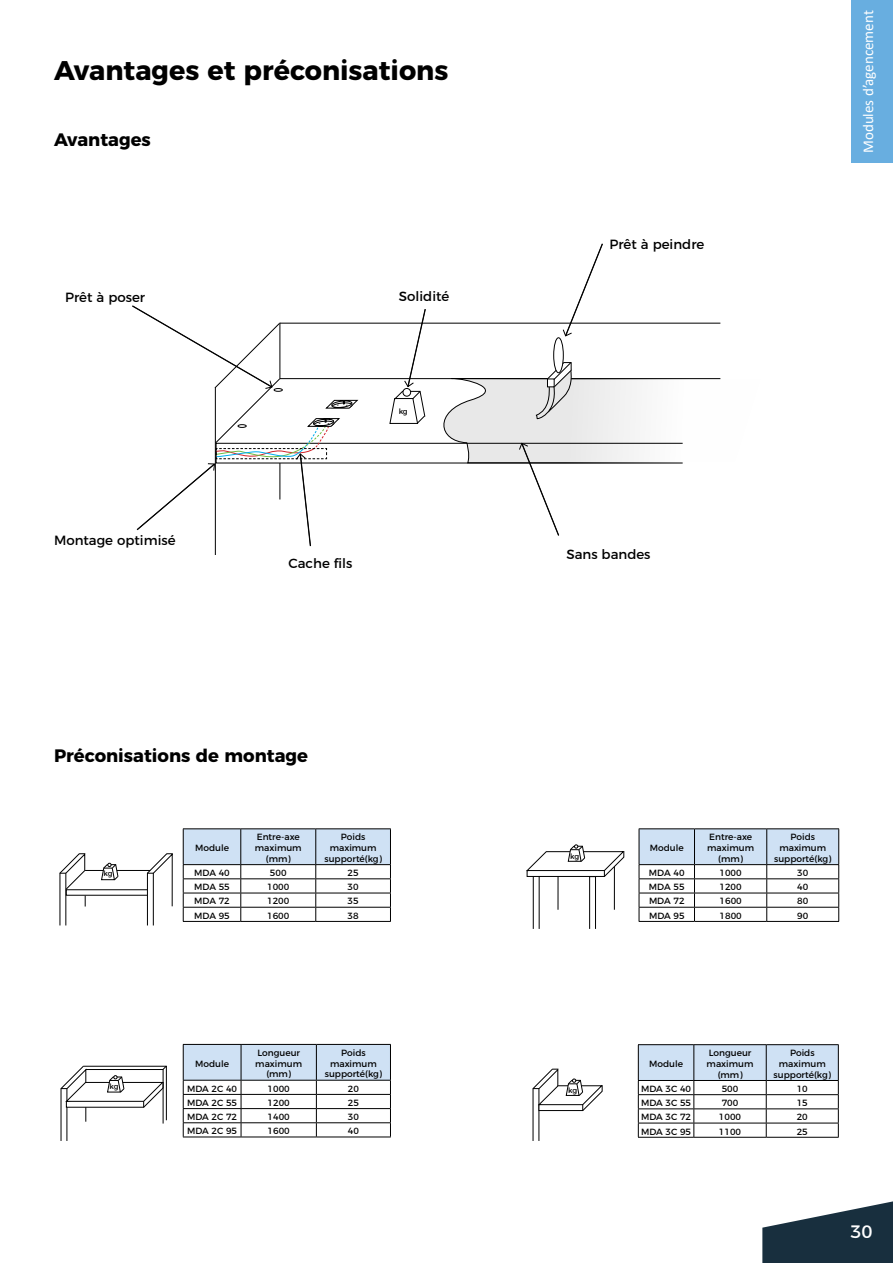
<style>
.page{position:relative;width:893px;height:1263px;background:#fff}
.page>*{position:absolute;margin:0;border:0;box-sizing:border-box;transform-origin:0 0}
.t1{font:700 27px "Montserrat";color:#000}
.t2{font:700 18px "Montserrat";color:#000}
.t3{font:18px "Montserrat";color:#fff}
.t4{font:15px "Calibri";color:#fff}
.t5{font:13.35px "Montserrat";color:#000}
.t6{font:9px/10.8px "Montserrat";color:#000;text-align:center}
.t7{font:7.5px "Montserrat";letter-spacing:-.025em;color:#000}
</style>
<div class="page">
<svg style="left:762px;top:1201px;width:131px;height:62px"></svg>
<div style="left:851px;top:0;width:42px;height:163px;background:#68aee0"></div>
<hr style="left:241px;top:828px;width:75px;height:1px;background:#000">
<hr style="left:316px;top:828px;width:75px;height:1px;background:#000">
<svg style="left:183px;top:829px;width:208px;height:92px"></svg>
<hr style="left:183px;top:921px;width:58px;height:1px;background:#000">
<hr style="left:241px;top:921px;width:75px;height:1px;background:#000">
<hr style="left:316px;top:921px;width:75px;height:1px;background:#000">
<hr style="left:183px;top:828px;width:58px;height:1px;background:#000">
<hr style="left:183px;top:829px;width:1px;height:35px;background:#000">
<hr style="left:240px;top:829px;width:1px;height:35px;background:#000">
<hr style="left:183px;top:864px;width:58px;height:1px;background:#000">
<svg style="left:183px;top:1044px;width:208px;height:92px"></svg>
<hr style="left:183px;top:1136px;width:58px;height:1px;background:#000">
<hr style="left:241px;top:1136px;width:75px;height:1px;background:#000">
<hr style="left:316px;top:1136px;width:75px;height:1px;background:#000">
<hr style="left:183px;top:1044px;width:58px;height:1px;background:#000">
<hr style="left:183px;top:1045px;width:1px;height:35px;background:#000">
<hr style="left:241px;top:1045px;width:1px;height:35px;background:#000">
<hr style="left:183px;top:1080px;width:58px;height:1px;background:#000">
<hr style="left:694px;top:1044px;width:72px;height:1px;background:#000">
<hr style="left:766px;top:1044px;width:73px;height:1px;background:#000">
<svg style="left:638px;top:1045px;width:201px;height:92px"></svg>
<hr style="left:638px;top:1137px;width:56px;height:1px;background:#000">
<hr style="left:694px;top:1137px;width:72px;height:1px;background:#000">
<hr style="left:766px;top:1137px;width:73px;height:1px;background:#000">
<hr style="left:638px;top:1044px;width:56px;height:1px;background:#000">
<hr style="left:638px;top:1045px;width:1px;height:35px;background:#000">
<hr style="left:693px;top:1045px;width:1px;height:35px;background:#000">
<hr style="left:638px;top:1080px;width:56px;height:1px;background:#000">
<hr style="left:694px;top:828px;width:73px;height:1px;background:#000">
<hr style="left:767px;top:828px;width:72px;height:1px;background:#000">
<svg style="left:639px;top:829px;width:200px;height:92px"></svg>
<hr style="left:639px;top:921px;width:55px;height:1px;background:#000">
<hr style="left:694px;top:921px;width:73px;height:1px;background:#000">
<hr style="left:767px;top:921px;width:72px;height:1px;background:#000">
<hr style="left:639px;top:828px;width:55px;height:1px;background:#000">
<hr style="left:639px;top:829px;width:1px;height:35px;background:#000">
<hr style="left:694px;top:829px;width:1px;height:35px;background:#000">
<hr style="left:639px;top:864px;width:55px;height:1px;background:#000">
<hr style="left:85px;top:870px;width:65px;height:1px;background:#000">
<svg style="left:59px;top:853px;width:27px;height:73px"></svg>
<svg style="left:147px;top:853px;width:26px;height:73px"></svg>
<svg style="left:101px;top:863px;width:18px;height:18px"></svg>
<svg style="left:526px;top:844px;width:99px;height:85px"></svg>
<svg style="left:532px;top:1068px;width:71px;height:73px"></svg>
<svg style="left:60px;top:1065px;width:107px;height:76px"></svg>
<hr style="left:215px;top:387px;width:1px;height:168px;background:#000">
<hr style="left:280px;top:378px;width:440px;height:1px;background:#000">
<div style="left:216px;top:443px;width:467px;height:20px;border:1px solid #000"></div>
<svg style="left:563px;top:244px;width:40px;height:92px"></svg>
<svg style="left:389px;top:309px;width:37px;height:115px"></svg>
<hr style="left:280px;top:323px;width:440px;height:1px;background:#000">
<svg style="left:442px;top:362px;width:279px;height:174px"></svg>
<div style="left:547px;top:378px;width:8px;height:9px;background:#fff;border:1px solid #000"></div>
<div style="left:554px;top:338px;width:9px;height:35px;background:#fff;border-radius:50%"></div>
<div style="left:553px;top:337px;width:11px;height:36px;border:1px solid #000;border-radius:50%"></div>
<svg style="left:132px;top:306px;width:226px;height:240px"></svg>
<h1 class="t1" style="left:54px;top:48px;width:396px">Avantages et préconisations</h1>
<h2 class="t2" style="left:54px;top:124px;width:98px">Avantages</h2>
<h3 class="t5" style="left:65px;top:287px;width:82px">Prêt à poser</h3>
<h3 class="t5" style="left:54px;top:530px;width:123px">Montage optimisé</h3>
<h3 class="t5" style="left:399px;top:286px;width:52px">Solidité</h3>
<p class="t7" style="left:399px;top:405px;width:11px">kg</p>
<h3 class="t5" style="left:289px;top:552px;width:65px">Cache fils</h3>
<h2 class="t2" style="left:54px;top:741px;width:255px">Préconisations de montage</h2>
<p class="t7" style="left:103px;top:868px;width:11px">kg</p>
<p class="t7" style="left:110px;top:1080px;width:11px">kg</p>
<p class="t6" style="left:195px;top:842px;width:35px">Module</p>
<p class="t6" style="left:255px;top:831px;width:48px">Entre-axe maximum (mm)</p>
<p class="t6" style="left:324px;top:831px;width:59px">Poids maximum supporté(kg)</p>
<p class="t6" style="left:194px;top:867px;width:37px">MDA 40</p>
<p class="t6" style="left:270px;top:867px;width:18px">500</p>
<p class="t6" style="left:348px;top:867px;width:13px">25</p>
<p class="t6" style="left:194px;top:881px;width:37px">MDA 55</p>
<p class="t6" style="left:267px;top:881px;width:24px">1000</p>
<p class="t6" style="left:348px;top:881px;width:13px">30</p>
<p class="t6" style="left:194px;top:895px;width:37px">MDA 72</p>
<p class="t6" style="left:267px;top:895px;width:24px">1200</p>
<p class="t6" style="left:348px;top:895px;width:13px">35</p>
<p class="t6" style="left:194px;top:909px;width:37px">MDA 95</p>
<p class="t6" style="left:267px;top:909px;width:24px">1600</p>
<p class="t6" style="left:348px;top:909px;width:13px">38</p>
<p class="t6" style="left:195px;top:1057px;width:35px">Module</p>
<p class="t6" style="left:255px;top:1046px;width:48px">Longueur maximum (mm)</p>
<p class="t6" style="left:325px;top:1046px;width:59px">Poids maximum supporté(kg)</p>
<p class="t6" style="left:187px;top:1082px;width:52px">MDA 2C 40</p>
<p class="t6" style="left:268px;top:1082px;width:24px">1000</p>
<p class="t6" style="left:348px;top:1082px;width:13px">20</p>
<p class="t6" style="left:187px;top:1096px;width:52px">MDA 2C 55</p>
<p class="t6" style="left:268px;top:1096px;width:24px">1200</p>
<p class="t6" style="left:348px;top:1096px;width:13px">25</p>
<p class="t6" style="left:187px;top:1111px;width:52px">MDA 2C 72</p>
<p class="t6" style="left:268px;top:1111px;width:24px">1400</p>
<p class="t6" style="left:348px;top:1111px;width:13px">30</p>
<p class="t6" style="left:187px;top:1125px;width:52px">MDA 2C 95</p>
<p class="t6" style="left:268px;top:1125px;width:24px">1600</p>
<p class="t6" style="left:348px;top:1125px;width:13px">40</p>
<h3 class="t5" style="left:609px;top:233px;width:97px">Prêt à peindre</h3>
<h3 class="t4" style="left:858px;top:153px;width:144px;rotate:-90deg">Modules d’agencement</h3>
<h3 class="t5" style="left:566px;top:543px;width:86px">Sans bandes</h3>
<p class="t7" style="left:570px;top:850px;width:11px">kg</p>
<p class="t7" style="left:568px;top:1084px;width:11px">kg</p>
<p class="t6" style="left:650px;top:842px;width:35px">Module</p>
<p class="t6" style="left:707px;top:831px;width:48px">Entre-axe maximum (mm)</p>
<p class="t6" style="left:774px;top:831px;width:59px">Poids maximum supporté(kg)</p>
<p class="t6" style="left:649px;top:867px;width:37px">MDA 40</p>
<p class="t6" style="left:719px;top:867px;width:24px">1000</p>
<p class="t6" style="left:797px;top:867px;width:13px">30</p>
<p class="t6" style="left:649px;top:881px;width:37px">MDA 55</p>
<p class="t6" style="left:719px;top:881px;width:24px">1200</p>
<p class="t6" style="left:797px;top:881px;width:13px">40</p>
<p class="t6" style="left:649px;top:895px;width:37px">MDA 72</p>
<p class="t6" style="left:719px;top:895px;width:24px">1600</p>
<p class="t6" style="left:797px;top:895px;width:13px">80</p>
<p class="t6" style="left:649px;top:909px;width:37px">MDA 95</p>
<p class="t6" style="left:720px;top:909px;width:24px">1800</p>
<p class="t6" style="left:797px;top:909px;width:13px">90</p>
<p class="t6" style="left:649px;top:1057px;width:35px">Module</p>
<p class="t6" style="left:707px;top:1047px;width:48px">Longueur maximum (mm)</p>
<p class="t6" style="left:774px;top:1047px;width:59px">Poids maximum supporté(kg)</p>
<p class="t6" style="left:641px;top:1082px;width:52px">MDA 3C 40</p>
<p class="t6" style="left:722px;top:1082px;width:18px">500</p>
<p class="t6" style="left:797px;top:1082px;width:13px">10</p>
<p class="t6" style="left:641px;top:1097px;width:52px">MDA 3C 55</p>
<p class="t6" style="left:722px;top:1097px;width:18px">700</p>
<p class="t6" style="left:797px;top:1097px;width:13px">15</p>
<p class="t6" style="left:641px;top:1111px;width:52px">MDA 3C 72</p>
<p class="t6" style="left:719px;top:1111px;width:24px">1000</p>
<p class="t6" style="left:797px;top:1111px;width:13px">20</p>
<p class="t6" style="left:641px;top:1125px;width:52px">MDA 3C 95</p>
<p class="t6" style="left:719px;top:1125px;width:24px">1100</p>
<p class="t6" style="left:797px;top:1125px;width:13px">25</p>
<h2 class="t3" style="left:850px;top:1217px;width:24px">30</h2>
</div>
